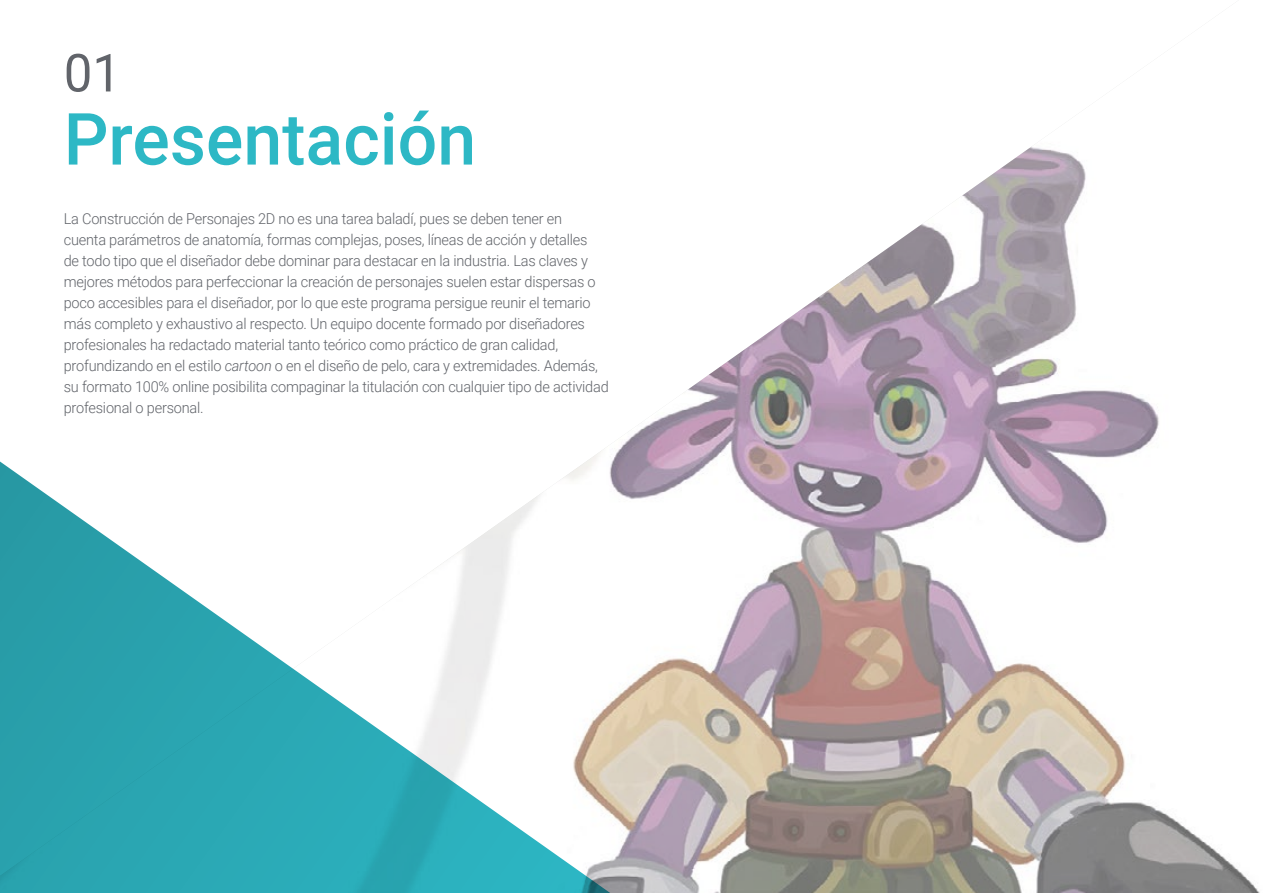
<style>
.page{position:relative;width:1263px;height:893px;background:#fff}
.page>*{position:absolute;margin:0;border:0;box-sizing:border-box;transform-origin:0 0}
.t1{font:500 72px "Roboto";color:#2db8c5}
.t2{font:52.5px "Roboto";color:#61646a}
.t3{font:300 15px/21px "Roboto";letter-spacing:-.015em;color:#61646a}
.s1{font-style:italic}
</style>
<div class="page">
<img style="left:622px;top:146px;width:638px;height:747px">
<svg style="left:0;top:446px;width:640px;height:447px"></svg>
<h2 class="t2" style="left:64px;top:36px;width:59px">01</h2>
<h1 class="t1" style="left:64px;top:89px;width:414px">Presentación</h1>
<p class="t3" style="left:64px;top:207px;width:546px">La Construcción de Personajes 2D no es una tarea baladí, pues se deben tener en<br>cuenta parámetros de anatomía, formas complejas, poses, líneas de acción y detalles<br>de todo tipo que el diseñador debe dominar para destacar en la industria. Las claves y mejores métodos para perfeccionar la creación de personajes suelen estar dispersas o poco accesibles para el diseñador, por lo que este programa persigue reunir el temario más completo y exhaustivo al respecto. Un equipo docente formado por diseñadores profesionales ha redactado material tanto teórico como práctico de gran calidad, profundizando en el estilo <span class="s1">cartoon</span> o en el diseño de pelo, cara y extremidades. Además, su formato 100% online posibilita compaginar la titulación con cualquier tipo de actividad profesional o personal.</p>
</div>
